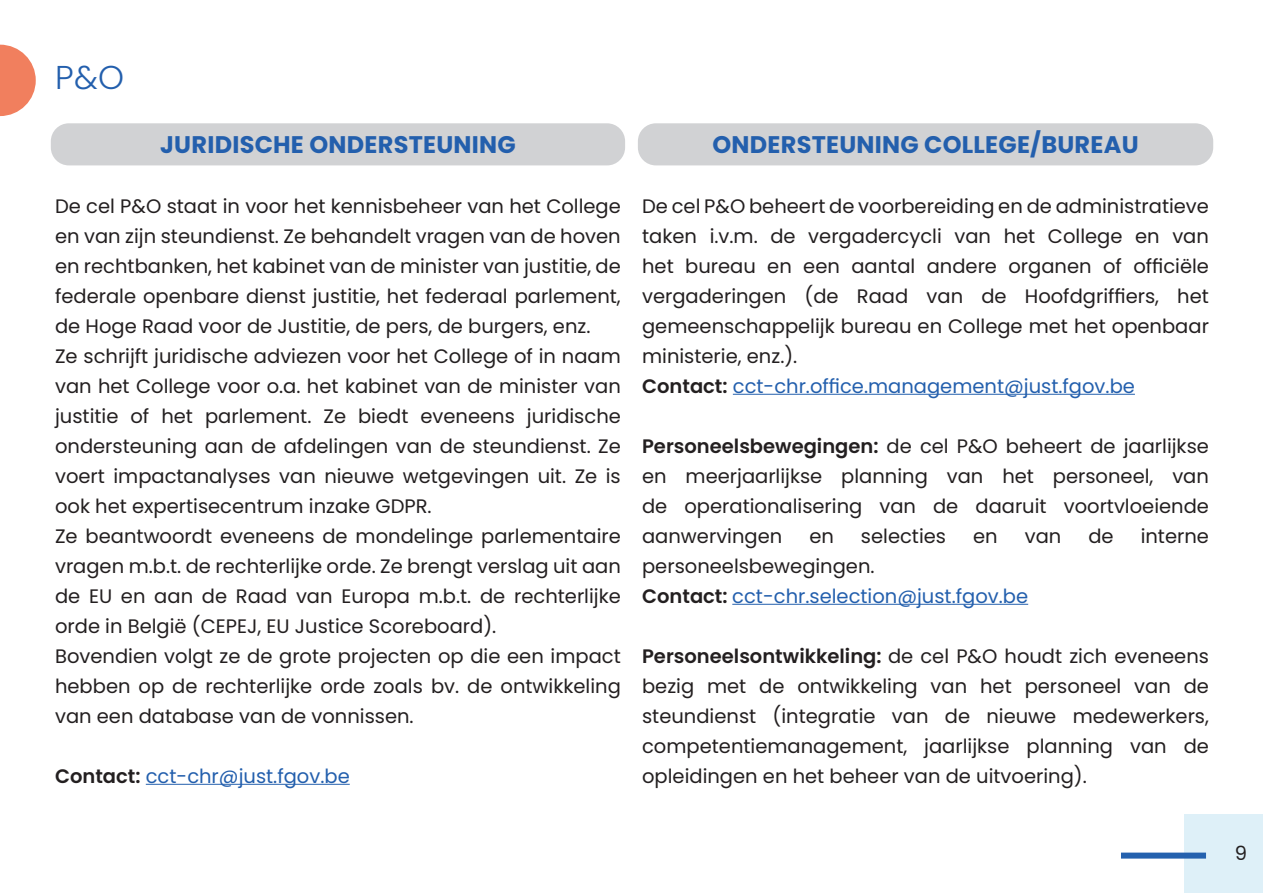
<style>
.page{position:relative;width:1263px;height:893px;background:#fff}
.page>*{position:absolute;margin:0;border:0;box-sizing:border-box;transform-origin:0 0}
.title_2{font:300 33px "Poppins";color:#235fad}
.title_3{font:700 24px "Poppins";letter-spacing:.01em;color:#235fad}
.body_text{font:19.5px/30px "Poppins";color:#231f20;text-align:justify}
.body_text-2{font:19.5px "Poppins";color:#235fad}
.s1{font-weight:600;color:#231f20}
.s2{font-weight:600}
</style>
<div class="page">
<div style="left:1184px;top:814px;width:79px;height:79px;background:#def0f8"></div>
<div style="left:1121px;top:853px;width:85px;height:6px;background:#2461ae"></div>
<div style="left:51px;top:123px;width:574px;height:42px;background:#d1d2d4;border-radius:18px"></div>
<hr style="left:146px;top:784px;width:204px;height:1px;background:#235fad">
<div style="left:638px;top:123px;width:575px;height:42px;background:#d1d2d4;border-radius:18px"></div>
<hr style="left:733px;top:394px;width:402px;height:1px;background:#235fad">
<hr style="left:732px;top:604px;width:296px;height:1px;background:#235fad">
<svg style="left:0;top:45px;width:36px;height:71px"></svg>
<p class="title_2" style="left:55px;top:58px;width:71px">P&amp;O</p>
<p class="title_3" style="left:160px;top:130px;width:357px">JURIDISCHE ONDERSTEUNING</p>
<p class="body_text" style="left:55px;top:191px;width:567px">De cel P&amp;O staat in voor het kennisbeheer van het College en van zijn steundienst. Ze behandelt vragen van de hoven en rechtbanken, het kabinet van de minister van justitie, de federale openbare dienst justitie, het federaal parlement, de Hoge Raad voor de Justitie, de pers, de burgers, enz.</p>
<p class="body_text" style="left:55px;top:341px;width:567px">Ze schrijft juridische adviezen voor het College of in naam van het College voor o.a. het kabinet van de minister van justitie of het parlement. Ze biedt eveneens juridische ondersteuning aan de afdelingen van de steundienst. Ze voert impactanalyses van nieuwe wetgevingen uit. Ze is ook het expertisecentrum inzake GDPR.</p>
<p class="body_text" style="left:55px;top:521px;width:567px">Ze beantwoordt eveneens de mondelinge parlementaire vragen m.b.t. de rechterlijke orde. Ze brengt verslag uit aan de EU en aan de Raad van Europa m.b.t. de rechterlijke orde in België (CEPEJ, EU Justice Scoreboard).</p>
<p class="body_text" style="left:55px;top:641px;width:567px">Bovendien volgt ze de grote projecten op die een impact hebben op de rechterlijke orde zoals bv. de ontwikkeling van een database van de vonnissen.</p>
<p class="body_text-2" style="left:55px;top:765px;width:296px"><span class="s1">Contact:</span> cct-chr@just.fgov.be</p>
<p class="title_3" style="left:712px;top:130px;width:428px">ONDERSTEUNING COLLEGE/BUREAU</p>
<p class="body_text" style="left:642px;top:191px;width:568px">De cel P&amp;O beheert de voorbereiding en de administratieve taken i.v.m. de vergadercycli van het College en van het bureau en een aantal andere organen of officiële vergaderingen (de Raad van de Hoofdgriffiers, het gemeenschappelijk bureau en College met het openbaar ministerie, enz.).</p>
<p class="body_text-2" style="left:642px;top:375px;width:494px"><span class="s1">Contact:</span> cct-chr.office.management@just.fgov.be</p>
<p class="body_text" style="left:642px;top:431px;width:568px"><span class="s2">Personeelsbewegingen:</span> de cel P&amp;O beheert de jaarlijkse en meerjaarlijkse planning van het personeel, van de operationalisering van de daaruit voortvloeiende aanwervingen</p>
<p class="body_text" style="left:809px;top:521px;width:26px">en</p>
<p class="body_text" style="left:861px;top:521px;width:87px">selecties</p>
<p class="body_text" style="left:973px;top:521px;width:26px">en</p>
<p class="body_text" style="left:1025px;top:521px;width:38px">van</p>
<p class="body_text" style="left:1088px;top:521px;width:27px">de</p>
<p class="body_text" style="left:1141px;top:521px;width:70px">interne</p>
<p class="body_text" style="left:642px;top:551px;width:234px">personeelsbewegingen.</p>
<p class="body_text-2" style="left:642px;top:585px;width:388px"><span class="s1">Contact:</span> cct-chr.selection@just.fgov.be</p>
<p class="body_text" style="left:642px;top:641px;width:568px"><span class="s2">Personeelsontwikkeling:</span> de cel P&amp;O houdt zich eveneens bezig met de ontwikkeling van het personeel van de steundienst (integratie van de nieuwe medewerkers, competentiemanagement, jaarlijkse planning van de opleidingen en het beheer van de uitvoering).</p>
<p class="body_text" style="left:1235px;top:839px;width:14px">9</p>
</div>
